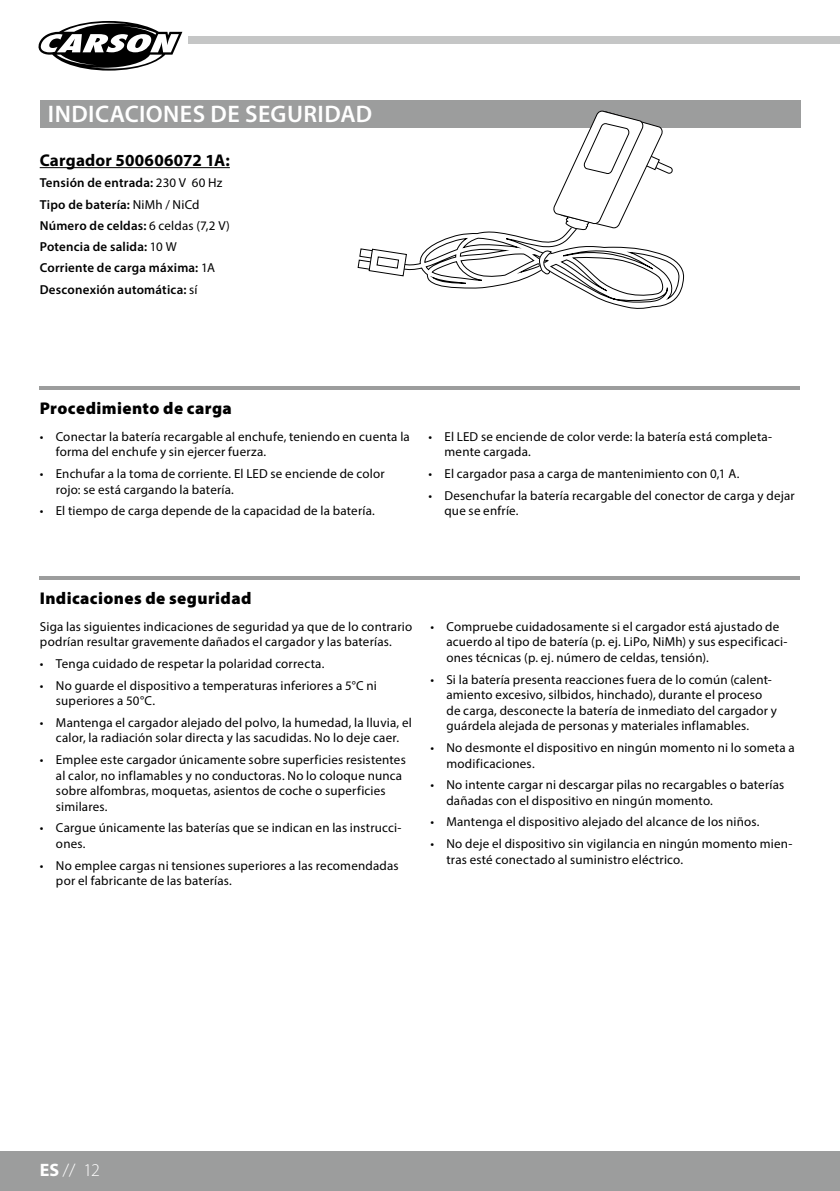
<style>
.page{position:relative;width:840px;height:1191px;background:#fff}
.page>*{position:absolute;margin:0;border:0;box-sizing:border-box;transform-origin:0 0}
.t1{font:600 24px "Myriad Pro";letter-spacing:.015em;color:#fff}
.t2{font:300 18px "Myriad Pro";color:#fff}
.t3{font:900 17px "Myriad Pro";letter-spacing:.025em;color:#000}
.t4{font:700 17px "Myriad Pro";letter-spacing:.01em;color:#000}
.t5{font:13px/15.6px "Myriad Pro";letter-spacing:.015em;color:#000}
.t6{font:600 13px/21.2px "Myriad Pro";letter-spacing:.015em;color:#000}
.s1{font-weight:400}
.s2{font-weight:700}
</style>
<div class="page">
<hr style="left:839px;top:1151px;width:1px;height:40px;background:#9c9d9d">
<div style="left:0;top:1151px;width:839px;height:40px;background:#9c9d9d"></div>
<div style="left:188px;top:36px;width:651px;height:8px;background:#c5c6c6"></div>
<svg style="left:38px;top:21px;width:145px;height:50px"></svg>
<div style="left:40px;top:100px;width:759px;height:28px;background:#9c9d9d"></div>
<hr style="left:40px;top:576px;width:759px;height:3px;background:#9c9d9d">
<hr style="left:40px;top:167px;width:190px;height:1px;background:#000">
<hr style="left:40px;top:386px;width:759px;height:4px;background:#9c9d9d">
<svg style="left:357px;top:110px;width:326px;height:199px"></svg>
<h1 class="t1" style="left:48px;top:99px;width:326px">INDICACIONES DE SEGURIDAD</h1>
<h3 class="t4" style="left:40px;top:149px;width:191px">Cargador 500606072 1A:</h3>
<p class="t6" style="left:40px;top:172px;width:191px">Tensión de entrada: <span class="s1">230 V 60 Hz<br></span>Tipo de batería: <span class="s1">NiMh / NiCd<br></span>Número de celdas: <span class="s1">6 celdas (7,2 V)<br></span>Potencia de salida: <span class="s1">10 W<br></span>Corriente de carga máxima: <span class="s1">1A<br></span>Desconexión automática: <span class="s1">sí</span></p>
<h3 class="t3" style="left:40px;top:397px;width:194px">Procedimiento de carga</h3>
<p class="t5" style="left:56px;top:428px;width:355px;text-indent:-16px">• Conectar la batería recargable al enchufe, teniendo en cuenta la forma del enchufe y sin ejercer fuerza.</p>
<p class="t5" style="left:56px;top:465px;width:330px;text-indent:-16px">• Enchufar a la toma de corriente. El LED se enciende de color rojo: se está cargando la batería.</p>
<p class="t5" style="left:40px;top:503px;width:336px">• El tiempo de carga depende de la capacidad de la batería.</p>
<p class="t5" style="left:444px;top:428px;width:329px;text-indent:-16px">• El LED se enciende de color verde: la batería está completa&shy;mente cargada.</p>
<p class="t5" style="left:428px;top:465px;width:312px">• El cargador pasa a carga de mantenimiento con 0,1 A.</p>
<p class="t5" style="left:444px;top:487px;width:351px;text-indent:-16px">• Desenchufar la batería recargable del conector de carga y dejar que se enfríe.</p>
<h3 class="t3" style="left:40px;top:587px;width:213px">Indicaciones de seguridad</h3>
<p class="t5" style="left:40px;top:618px;width:373px">Siga las siguientes indicaciones de seguridad ya que de lo contrario podrían resultar gravemente dañados el cargador y las baterías.</p>
<p class="t5" style="left:40px;top:655px;width:286px">• Tenga cuidado de respetar la polaridad correcta.</p>
<p class="t5" style="left:56px;top:677px;width:322px;text-indent:-16px">• No guarde el dispositivo a temperaturas inferiores a 5°C ni superiores a 50°C.</p>
<p class="t5" style="left:40px;top:714px;width:373px;text-align:center">• Mantenga el cargador alejado del polvo, la humedad, la lluvia, el calor, la radiación solar directa y las sacudidas. No lo deje caer.</p>
<p class="t5" style="left:56px;top:751px;width:351px;text-indent:-16px">• Emplee este cargador únicamente sobre superficies resistentes al calor, no inflamables y no conductoras. No lo coloque nunca sobre alfombras, moquetas, asientos de coche o superficies similares.</p>
<p class="t5" style="left:56px;top:820px;width:347px;text-indent:-16px">• Cargue únicamente las baterías que se indican en las instrucci&shy;ones.</p>
<p class="t5" style="left:56px;top:857px;width:344px;text-indent:-16px">• No emplee cargas ni tensiones superiores a las recomendadas por el fabricante de las baterías.</p>
<p class="t5" style="left:446px;top:618px;width:342px;text-indent:-16px">• Compruebe cuidadosamente si el cargador está ajustado de acuerdo al tipo de batería (p. ej. LiPo, NiMh) y sus especificaci&shy;ones técnicas (p. ej. número de celdas, tensión).</p>
<p class="t5" style="left:446px;top:671px;width:332px;text-indent:-16px">• Si la batería presenta reacciones fuera de lo común (calent&shy;amiento excesivo, silbidos, hinchado), durante el proceso de carga, desconecte la batería de inmediato del cargador y guárdela alejada de personas y materiales inflamables.</p>
<p class="t5" style="left:446px;top:739px;width:349px;text-indent:-16px">• No desmonte el dispositivo en ningún momento ni lo someta a modificaciones.</p>
<p class="t5" style="left:446px;top:777px;width:339px;text-indent:-16px">• No intente cargar ni descargar pilas no recargables o baterías dañadas con el dispositivo en ningún momento.</p>
<p class="t5" style="left:430px;top:814px;width:330px">• Mantenga el dispositivo alejado del alcance de los niños.</p>
<p class="t5" style="left:446px;top:835px;width:347px;text-indent:-16px">• No deje el dispositivo sin vigilancia en ningún momento mien&shy;tras esté conectado al suministro eléctrico.</p>
<h2 class="t2" style="left:40px;top:1159px;width:61px"><span class="s2">ES</span> // 12</h2>
</div>
